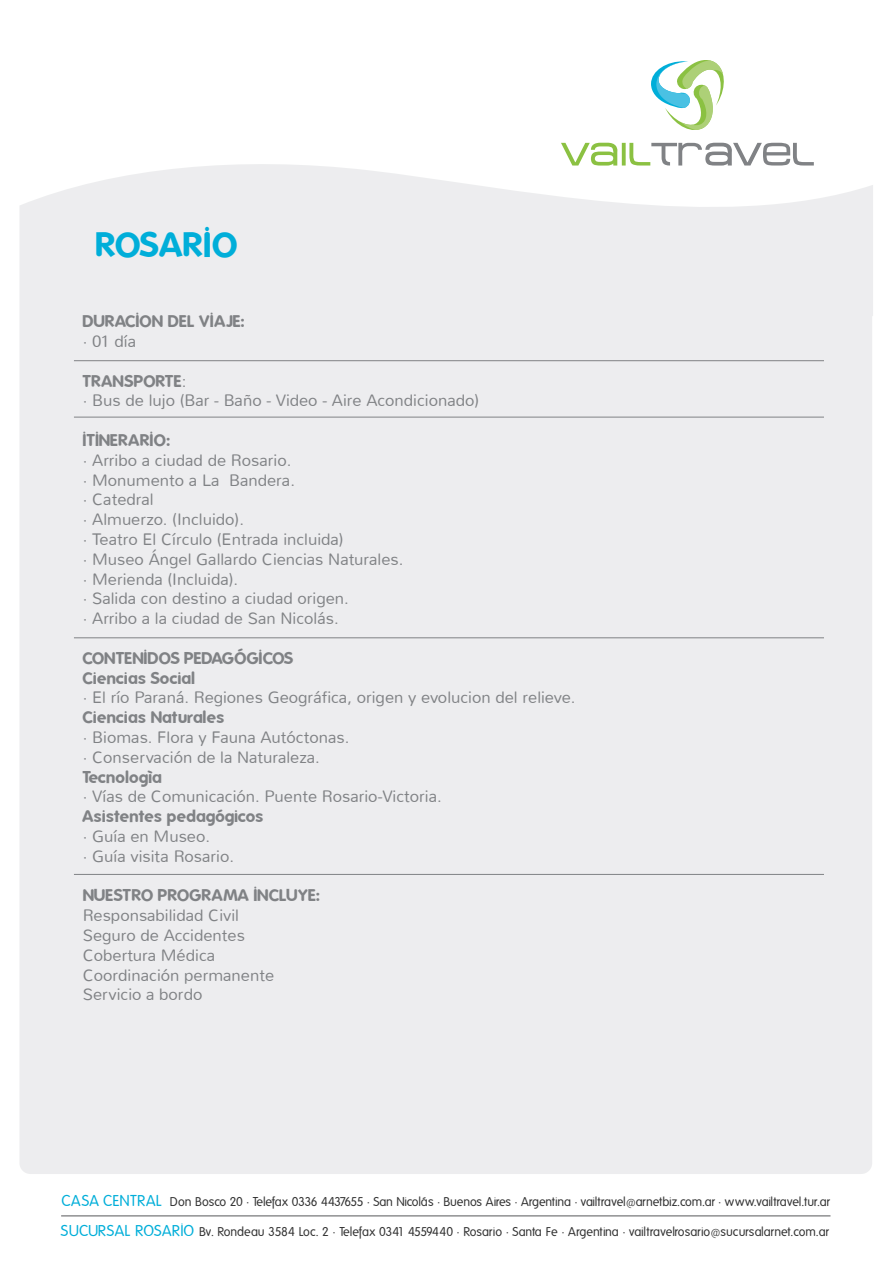
<style>
.page{position:relative;width:893px;height:1263px;background:#fff}
.page>*{position:absolute;margin:0;border:0;box-sizing:border-box;transform-origin:0 0}
.t1{font:700 34.5px "Folks";letter-spacing:-.015em;color:#00aed9}
.t2{font:300 16.5px/19.8px "Nunito";color:#808285}
.t3{font:700 16.5px/19.8px "Folks";color:#808285}
.t4{font:12.3px "Folks";letter-spacing:-.01em;color:#333}
.s1{font-family:"Nunito";font-weight:300}
.s2{font-size:15.15px;color:#00aed9}
</style>
<div class="page">
<div style="left:20px;top:164px;width:853px;height:1010px;background:#ededef"></div>
<svg style="left:61px;top:1215px;width:770px;height:2px;background:#aaaaab"></svg>
<svg style="left:561px;top:143px;width:56px;height:23px"></svg>
<svg style="left:622px;top:143px;width:4px;height:23px"></svg>
<svg style="left:629px;top:143px;width:185px;height:23px"></svg>
<svg style="left:651px;top:60px;width:73px;height:70px"></svg>
<svg style="left:73px;top:360px;width:752px;height:1px"></svg>
<svg style="left:73px;top:416px;width:752px;height:2px;background:#b6b7b9"></svg>
<svg style="left:73px;top:637px;width:752px;height:1px"></svg>
<svg style="left:73px;top:874px;width:752px;height:1px"></svg>
<h1 class="t1" style="left:95px;top:224px;width:145px">ROSARIO</h1>
<p class="t3" style="left:83px;top:311px;width:163px">DURACION DEL VIAJE:</p>
<p class="t2" style="left:83px;top:331px;width:55px">· 01 día</p>
<p class="t3" style="left:83px;top:371px;width:105px">TRANSPORTE<span class="s1">:</span></p>
<p class="t2" style="left:83px;top:391px;width:398px">· Bus de lujo (Bar - Baño - Video - Aire Acondicionado)</p>
<p class="t3" style="left:83px;top:430px;width:89px">ITINERARIO:</p>
<p class="t2" style="left:83px;top:450px;width:322px">· Arribo a ciudad de Rosario.<br>· Monumento a La Bandera.<br>· Catedral<br>· Almuerzo. (Incluido).<br>· Teatro El Círculo (Entrada incluida)<br>· Museo Ángel Gallardo Ciencias Naturales. · Merienda (Incluida).<br>· Salida con destino a ciudad origen.<br>· Arribo a la ciudad de San Nicolás.</p>
<p class="t3" style="left:83px;top:648px;width:212px">CONTENIDOS PEDAGÓGICOS<br>Ciencias Social</p>
<p class="t2" style="left:83px;top:688px;width:494px">· El río Paraná. Regiones Geográfica, origen y evolucion del relieve.</p>
<p class="t3" style="left:83px;top:707px;width:143px">Ciencias Naturales</p>
<p class="t2" style="left:83px;top:727px;width:268px">· Biomas. Flora y Fauna Autóctonas. · Conservación de la Naturaleza.</p>
<p class="t3" style="left:83px;top:767px;width:81px">Tecnologìa</p>
<p class="t2" style="left:83px;top:787px;width:361px">· Vías de Comunicación. Puente Rosario-Victoria.</p>
<p class="t3" style="left:83px;top:806px;width:182px">Asistentes pedagógicos</p>
<p class="t2" style="left:83px;top:826px;width:153px">· Guía en Museo.<br>· Guía visita Rosario.</p>
<p class="t3" style="left:83px;top:886px;width:239px">NUESTRO PROGRAMA INCLUYE:</p>
<p class="t2" style="left:83px;top:906px;width:193px">Responsabilidad Civil<br>Seguro de Accidentes<br>Cobertura Médica<br>Coordinación permanente<br>Servicio a bordo</p>
<p class="t4" style="left:62px;top:1195px;width:770px"><span class="s2">CASA CENTRAL</span> Don Bosco 20 · Telefax 0336 4437655 · San Nicolás · Buenos Aires · Argentina · vailtravel@arnetbiz.com.ar · www.vailtravel.tur.ar</p>
<p class="t4" style="left:61px;top:1224px;width:769px"><span class="s2">SUCURSAL ROSARIO</span> Bv. Rondeau 3584 Loc. 2 · Telefax 0341 4559440 · Rosario · Santa Fe · Argentina · vailtravelrosario@sucursalarnet.com.ar</p>
</div>
